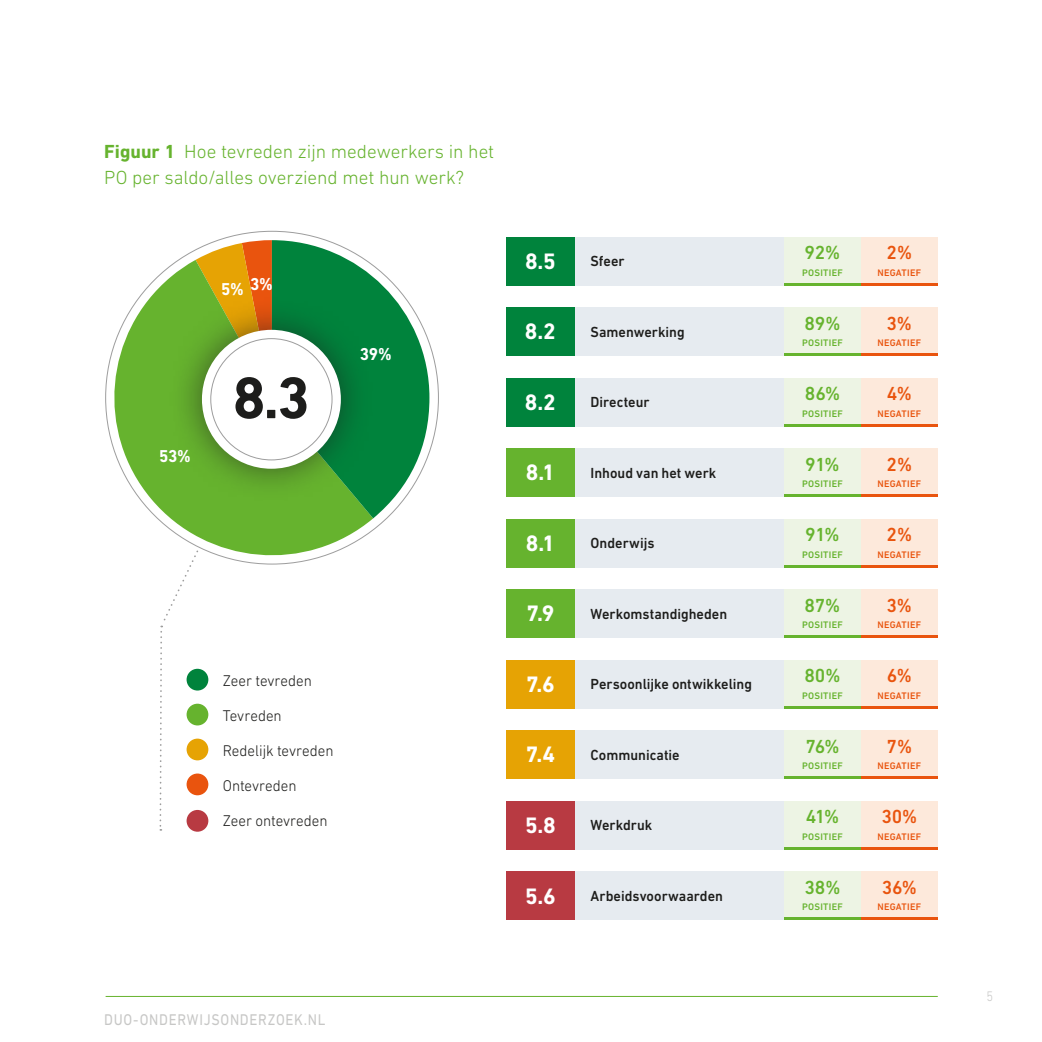
<style>
.page{position:relative;width:1042px;height:1042px;background:#fff}
.page>*{position:absolute;margin:0;border:0;box-sizing:border-box;transform-origin:0 0}
.t1{font:700 59.5px "DIN Next LT Pro";color:#1d1d1b}
.t2{font:700 22.75px "DIN Next LT Pro";color:#fff}
.t3{font:300 19.25px/26.2px "DIN Next LT Pro";letter-spacing:-.005em;color:#66b32e}
.t4{font:500 19.25px "DIN Next LT Pro";letter-spacing:-.01em;color:#66b32e}
.t5{font:500 19.25px "DIN Next LT Pro";color:#e9540e}
.t6{font:700 17.5px "DIN Next LT Pro";color:#fff;scale:.96 1}
.t7{font:300 15.75px "DIN Next LT Pro";letter-spacing:-.005em;color:#1d1d1b;scale:.96 1}
.t8{font:15.75px "DIN Next LT Pro";letter-spacing:.05em;color:#c7c7c6;scale:.9 1}
.t9{font:500 14.88px "DIN Next LT Pro";color:#1d1d1b;scale:.96 1}
.t10{font:300 14px "DIN Next LT Pro";color:#c7c7c6;scale:.9 1}
.t11{font:500 9.62px "DIN Next LT Pro";letter-spacing:.025em;color:#66b32e}
.t12{font:500 9.62px "DIN Next LT Pro";letter-spacing:.025em;color:#e9540e}
.s1{font-weight:700}
</style>
<div class="page">
<hr style="left:106px;top:996px;width:832px;height:1px;background:#66b32e">
<svg style="left:159px;top:240px;width:113px;height:591px"></svg>
<svg style="left:105px;top:260px;width:268px;height:314px"></svg>
<svg style="left:272px;top:240px;width:157px;height:278px;fill:#00833c"></svg>
<div style="left:170px;top:297px;width:203px;height:204px;background:#1d1d1b;opacity:.6"></div>
<div style="left:202px;top:330px;width:139px;height:139px;background:#fff;border-radius:50%"></div>
<div style="left:506px;top:237px;width:432px;height:48px;background:#e6ebf0"></div>
<div style="left:506px;top:237px;width:68px;height:48px;background:#00833c"></div>
<div style="left:861px;top:237px;width:77px;height:48px;background:#fde9db"></div>
<div style="left:784px;top:237px;width:77px;height:48px;background:#edf4e4"></div>
<hr style="left:861px;top:283px;width:77px;height:2px;background:#e9540e">
<hr style="left:784px;top:283px;width:77px;height:2px;background:#66b32e">
<div style="left:506px;top:307px;width:432px;height:49px;background:#e6ebf0"></div>
<div style="left:506px;top:307px;width:68px;height:49px;background:#00833c"></div>
<div style="left:861px;top:307px;width:77px;height:49px;background:#fde9db"></div>
<div style="left:784px;top:307px;width:77px;height:49px;background:#edf4e4"></div>
<hr style="left:861px;top:353px;width:77px;height:3px;background:#e9540e">
<hr style="left:784px;top:353px;width:77px;height:3px;background:#66b32e">
<div style="left:506px;top:378px;width:432px;height:48px;background:#e6ebf0"></div>
<div style="left:506px;top:378px;width:68px;height:48px;background:#00833c"></div>
<div style="left:861px;top:378px;width:77px;height:48px;background:#fde9db"></div>
<div style="left:784px;top:378px;width:77px;height:48px;background:#edf4e4"></div>
<hr style="left:861px;top:424px;width:77px;height:2px;background:#e9540e">
<hr style="left:784px;top:424px;width:77px;height:2px;background:#66b32e">
<div style="left:506px;top:448px;width:432px;height:49px;background:#e6ebf0"></div>
<div style="left:506px;top:448px;width:68px;height:49px;background:#66b32e"></div>
<div style="left:861px;top:448px;width:77px;height:49px;background:#fde9db"></div>
<div style="left:784px;top:448px;width:77px;height:49px;background:#edf4e4"></div>
<hr style="left:861px;top:494px;width:77px;height:3px;background:#e9540e">
<hr style="left:784px;top:494px;width:77px;height:3px;background:#66b32e">
<div style="left:506px;top:519px;width:432px;height:48px;background:#e6ebf0"></div>
<div style="left:506px;top:519px;width:68px;height:48px;background:#66b32e"></div>
<div style="left:861px;top:519px;width:77px;height:48px;background:#fde9db"></div>
<div style="left:784px;top:519px;width:77px;height:48px;background:#edf4e4"></div>
<hr style="left:861px;top:565px;width:77px;height:2px;background:#e9540e">
<hr style="left:784px;top:565px;width:77px;height:2px;background:#66b32e">
<div style="left:506px;top:589px;width:432px;height:49px;background:#e6ebf0"></div>
<div style="left:506px;top:589px;width:68px;height:49px;background:#66b32e"></div>
<div style="left:861px;top:589px;width:77px;height:49px;background:#fde9db"></div>
<div style="left:784px;top:589px;width:77px;height:49px;background:#edf4e4"></div>
<hr style="left:861px;top:635px;width:77px;height:3px;background:#e9540e">
<hr style="left:784px;top:635px;width:77px;height:3px;background:#66b32e">
<div style="left:506px;top:660px;width:432px;height:48px;background:#e6ebf0"></div>
<div style="left:506px;top:660px;width:68px;height:48px;background:#e6a304"></div>
<div style="left:861px;top:660px;width:77px;height:48px;background:#fde9db"></div>
<div style="left:784px;top:660px;width:77px;height:48px;background:#edf4e4"></div>
<hr style="left:861px;top:706px;width:77px;height:2px;background:#e9540e">
<hr style="left:784px;top:706px;width:77px;height:2px;background:#66b32e">
<div style="left:506px;top:730px;width:432px;height:49px;background:#e6ebf0"></div>
<div style="left:506px;top:730px;width:68px;height:49px;background:#e6a304"></div>
<div style="left:861px;top:730px;width:77px;height:49px;background:#fde9db"></div>
<div style="left:784px;top:730px;width:77px;height:49px;background:#edf4e4"></div>
<hr style="left:861px;top:776px;width:77px;height:3px;background:#e9540e">
<hr style="left:784px;top:776px;width:77px;height:3px;background:#66b32e">
<div style="left:506px;top:801px;width:432px;height:48px;background:#e6ebf0"></div>
<div style="left:506px;top:801px;width:68px;height:48px;background:#b83a42"></div>
<div style="left:861px;top:801px;width:77px;height:48px;background:#fde9db"></div>
<div style="left:784px;top:801px;width:77px;height:48px;background:#edf4e4"></div>
<hr style="left:861px;top:847px;width:77px;height:2px;background:#e9540e">
<hr style="left:784px;top:847px;width:77px;height:2px;background:#66b32e">
<div style="left:506px;top:871px;width:432px;height:49px;background:#e6ebf0"></div>
<div style="left:506px;top:871px;width:68px;height:49px;background:#b83a42"></div>
<div style="left:861px;top:871px;width:77px;height:49px;background:#fde9db"></div>
<div style="left:784px;top:871px;width:77px;height:49px;background:#edf4e4"></div>
<hr style="left:861px;top:917px;width:77px;height:3px;background:#e9540e">
<hr style="left:784px;top:917px;width:77px;height:3px;background:#66b32e">
<p class="t3" style="left:104px;top:138px;width:391px"><span class="s1">Figuur 1</span> Hoe tevreden zijn medewerkers in het<br>PO per saldo/alles overziend met hun werk?</p>
<p class="t6" style="left:221px;top:276px;width:55px">5% 3%</p>
<p class="t6" style="left:159px;top:446px;width:35px">53%</p>
<h1 class="t1" style="left:233px;top:363px;width:79px">8.3</h1>
<p class="t6" style="left:360px;top:344px;width:35px">39%</p>
<p class="t7" style="left:223px;top:671px;width:94px">Zeer tevreden</p>
<p class="t7" style="left:223px;top:706px;width:63px">Tevreden</p>
<p class="t7" style="left:223px;top:741px;width:117px">Redelijk tevreden</p>
<p class="t7" style="left:223px;top:776px;width:78px">Ontevreden</p>
<p class="t7" style="left:223px;top:811px;width:111px">Zeer ontevreden</p>
<h2 class="t2" style="left:525px;top:248px;width:32px">8.5</h2>
<p class="t9" style="left:590px;top:252px;width:37px">Sfeer</p>
<h2 class="t2" style="left:525px;top:318px;width:32px">8.2</h2>
<p class="t9" style="left:590px;top:323px;width:100px">Samenwerking</p>
<h2 class="t2" style="left:525px;top:389px;width:32px">8.2</h2>
<p class="t9" style="left:590px;top:393px;width:63px">Directeur</p>
<h2 class="t2" style="left:526px;top:459px;width:30px">8.1</h2>
<p class="t9" style="left:590px;top:464px;width:133px">Inhoud van het werk</p>
<h2 class="t2" style="left:526px;top:530px;width:30px">8.1</h2>
<p class="t9" style="left:590px;top:534px;width:68px">Onderwijs</p>
<h2 class="t2" style="left:526px;top:600px;width:29px">7.9</h2>
<p class="t9" style="left:590px;top:605px;width:144px">Werkomstandigheden</p>
<h2 class="t2" style="left:526px;top:671px;width:30px">7.6</h2>
<p class="t9" style="left:590px;top:675px;width:170px">Persoonlijke ontwikkeling</p>
<h2 class="t2" style="left:526px;top:741px;width:31px">7.4</h2>
<p class="t9" style="left:590px;top:746px;width:94px">Communicatie</p>
<h2 class="t2" style="left:525px;top:812px;width:32px">5.8</h2>
<p class="t9" style="left:590px;top:816px;width:66px">Werkdruk</p>
<h2 class="t2" style="left:525px;top:882px;width:32px">5.6</h2>
<p class="t9" style="left:590px;top:887px;width:139px">Arbeidsvoorwaarden</p>
<p class="t8" style="left:104px;top:1010px;width:247px">DUO-ONDERWIJSONDERZOEK.NL</p>
<p class="t4" style="left:804px;top:242px;width:37px">92%</p>
<p class="t5" style="left:886px;top:242px;width:27px">2%</p>
<p class="t11" style="left:802px;top:267px;width:42px">POSITIEF</p>
<p class="t12" style="left:877px;top:267px;width:45px">NEGATIEF</p>
<p class="t4" style="left:804px;top:312px;width:38px">89%</p>
<p class="t5" style="left:886px;top:312px;width:27px">3%</p>
<p class="t11" style="left:802px;top:337px;width:42px">POSITIEF</p>
<p class="t12" style="left:877px;top:337px;width:45px">NEGATIEF</p>
<p class="t4" style="left:805px;top:383px;width:37px">86%</p>
<p class="t5" style="left:887px;top:383px;width:27px">4%</p>
<p class="t11" style="left:802px;top:408px;width:42px">POSITIEF</p>
<p class="t12" style="left:877px;top:408px;width:45px">NEGATIEF</p>
<p class="t4" style="left:805px;top:453px;width:36px">91%</p>
<p class="t5" style="left:886px;top:453px;width:27px">2%</p>
<p class="t11" style="left:802px;top:478px;width:42px">POSITIEF</p>
<p class="t12" style="left:877px;top:478px;width:45px">NEGATIEF</p>
<p class="t4" style="left:805px;top:524px;width:36px">91%</p>
<p class="t5" style="left:886px;top:524px;width:27px">2%</p>
<p class="t11" style="left:802px;top:549px;width:42px">POSITIEF</p>
<p class="t12" style="left:877px;top:549px;width:45px">NEGATIEF</p>
<p class="t4" style="left:804px;top:594px;width:37px">87%</p>
<p class="t5" style="left:886px;top:594px;width:27px">3%</p>
<p class="t11" style="left:802px;top:619px;width:42px">POSITIEF</p>
<p class="t12" style="left:877px;top:619px;width:45px">NEGATIEF</p>
<p class="t4" style="left:804px;top:665px;width:38px">80%</p>
<p class="t5" style="left:887px;top:665px;width:26px">6%</p>
<p class="t11" style="left:802px;top:690px;width:42px">POSITIEF</p>
<p class="t12" style="left:877px;top:690px;width:45px">NEGATIEF</p>
<p class="t4" style="left:805px;top:735px;width:36px">76%</p>
<p class="t5" style="left:886px;top:735px;width:27px">7%</p>
<p class="t11" style="left:802px;top:760px;width:42px">POSITIEF</p>
<p class="t12" style="left:877px;top:760px;width:45px">NEGATIEF</p>
<p class="t4" style="left:806px;top:806px;width:35px">41%</p>
<p class="t5" style="left:881px;top:806px;width:37px">30%</p>
<p class="t11" style="left:802px;top:831px;width:42px">POSITIEF</p>
<p class="t12" style="left:877px;top:831px;width:45px">NEGATIEF</p>
<p class="t4" style="left:804px;top:876px;width:38px">38%</p>
<p class="t5" style="left:881px;top:876px;width:37px">36%</p>
<p class="t11" style="left:802px;top:901px;width:42px">POSITIEF</p>
<p class="t12" style="left:877px;top:901px;width:45px">NEGATIEF</p>
<p class="t10" style="left:986px;top:988px;width:9px">5</p>
</div>
